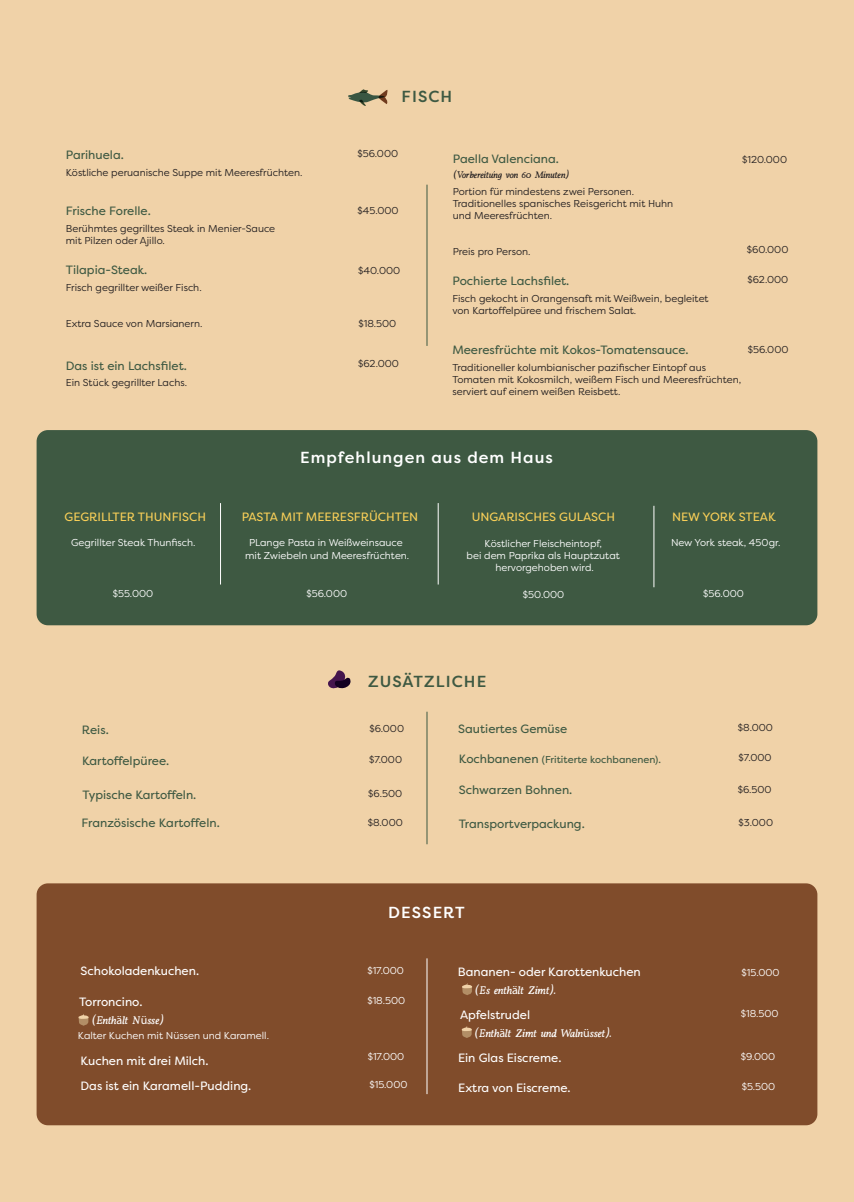
<style>
.page{position:relative;width:854px;height:1202px;background:#fff}
.page>*{position:absolute;margin:0;border:0;box-sizing:border-box;transform-origin:0 0}
.t1{font:500 16px "Filson Pro";letter-spacing:.065em;color:#fff}
.t2{font:500 16px "Filson Pro";letter-spacing:.065em;color:#3e5942}
.t3{font:12px "Filson Pro";color:#3e5942}
.t4{font:12px "Filson Pro";color:#fff}
.t5{font:12px "Filson Pro";color:#fad058}
.t6{font:italic 12px "Traditionaland Exceptional Font";color:#fff}
.t7{font:italic 10.1px "Traditionaland Exceptional Font";color:#231f20}
.t8{font:10px/12px "Filson Pro";color:#231f20}
.t9{font:10px/12px "Filson Pro";color:#fff;text-align:center}
.t10{font:10px "Filson Pro";color:#3e5942}
.s1{font-size:12px}
.s2{font-family:"Myriad Pro";font-style:normal}
</style>
<div class="page">
<div style="left:0;top:0;width:853px;height:1202px;background:#f0d2a8"></div>
<div style="left:37px;top:430px;width:780px;height:195px;background:#3e5942;border-radius:11px"></div>
<div style="left:37px;top:883px;width:780px;height:242px;background:#804c2b;border-radius:11px"></div>
<hr style="left:426px;top:185px;width:1px;height:161px;background:#3e5942">
<hr style="left:426px;top:712px;width:1px;height:132px;background:#3e5942">
<hr style="left:426px;top:958px;width:1px;height:136px;background:#fff">
<svg style="left:348px;top:89px;width:39px;height:17px"></svg>
<svg style="left:328px;top:670px;width:23px;height:19px"></svg>
<svg style="left:78px;top:1014px;width:11px;height:12px"></svg>
<svg style="left:461px;top:1026px;width:11px;height:12px"></svg>
<svg style="left:462px;top:983px;width:10px;height:12px"></svg>
<hr style="left:220px;top:503px;width:1px;height:81px;background:#fff">
<hr style="left:437px;top:503px;width:1px;height:81px;background:#fff">
<hr style="left:653px;top:506px;width:1px;height:81px;background:#fff">
<h1 class="t2" style="left:401px;top:85px;width:52px">FISCH</h1>
<p class="t3" style="left:66px;top:147px;width:60px">Parihuela.</p>
<p class="t8" style="left:357px;top:148px;width:42px">$56.000</p>
<p class="t8" style="left:66px;top:166px;width:238px">Köstliche peruanische Suppe mit Meeresfrüchten.</p>
<p class="t3" style="left:66px;top:202px;width:86px">Frische Forelle.</p>
<p class="t8" style="left:66px;top:222px;width:211px">Berühmtes gegrilltes Steak in Menier-Sauce mit Pilzen oder Ajillo.</p>
<p class="t8" style="left:357px;top:205px;width:43px">$45.000</p>
<p class="t3" style="left:66px;top:262px;width:83px">Tilapia-Steak.</p>
<p class="t8" style="left:358px;top:264px;width:44px">$40.000</p>
<p class="t8" style="left:66px;top:281px;width:137px">Frisch gegrillter weißer Fisch.</p>
<p class="t8" style="left:66px;top:317px;width:138px">Extra Sauce von Marsianern.</p>
<p class="t8" style="left:358px;top:317px;width:39px">$18.500</p>
<p class="t3" style="left:452px;top:150px;width:108px">Paella Valenciana.</p>
<p class="t7" style="left:454px;top:169px;width:116px">(Vorbereitung von 60 Minuten)</p>
<p class="t8" style="left:453px;top:185px;width:222px">Portion für mindestens zwei Personen.<br>Traditionelles spanisches Reisgericht mit Huhn und Meeresfrüchten.</p>
<p class="t8" style="left:452px;top:245px;width:79px">Preis pro Person.</p>
<p class="t3" style="left:452px;top:273px;width:118px">Pochierte Lachsfilet.</p>
<p class="t8" style="left:452px;top:292px;width:258px">Fisch gekocht in Orangensaft mit Weißwein, begleitet von Kartoffelpüree und frischem Salat.</p>
<p class="t8" style="left:741px;top:153px;width:47px">$120.000</p>
<p class="t8" style="left:746px;top:243px;width:43px">$60.000</p>
<p class="t8" style="left:747px;top:273px;width:42px">$62.000</p>
<p class="t3" style="left:66px;top:358px;width:122px">Das ist ein Lachsfilet.</p>
<p class="t8" style="left:358px;top:358px;width:42px">$62.000</p>
<p class="t8" style="left:66px;top:376px;width:123px">Ein Stück gegrillter Lachs.</p>
<p class="t3" style="left:452px;top:342px;width:238px">Meeresfrüchte mit Kokos-Tomatensauce.</p>
<p class="t8" style="left:747px;top:343px;width:42px">$56.000</p>
<p class="t8" style="left:452px;top:361px;width:290px">Traditioneller kolumbianischer pazifischer Eintopf aus<br>Tomaten mit Kokosmilch, weißem Fisch und Meeresfrüchten, serviert auf einem weißen Reisbett.</p>
<h1 class="t1" style="left:300px;top:446px;width:254px">Empfehlungen aus dem Haus</h1>
<p class="t5" style="left:65px;top:508px;width:143px">GEGRILLTER THUNFISCH</p>
<p class="t9" style="left:71px;top:537px;width:126px">Gegrillter Steak Thunfisch.</p>
<p class="t5" style="left:242px;top:508px;width:178px">PASTA MIT MEERESFRÜCHTEN</p>
<p class="t9" style="left:245px;top:536px;width:166px;line-height:13px">PLange Pasta in Weißweinsauce mit Zwiebeln und Meeresfrüchten.</p>
<p class="t5" style="left:471px;top:509px;width:145px">UNGARISCHES GULASCH</p>
<p class="t9" style="left:466px;top:538px;width:155px">Köstlicher Fleischeintopf,<br>bei dem Paprika als Hauptzutat hervorgehoben wird.</p>
<p class="t5" style="left:671px;top:508px;width:105px">NEW YORK STEAK</p>
<p class="t9" style="left:670px;top:537px;width:111px">New York steak, 450gr.</p>
<p class="t9" style="left:113px;top:588px;width:42px">$55.000</p>
<p class="t9" style="left:306px;top:588px;width:42px">$56.000</p>
<p class="t9" style="left:522px;top:589px;width:43px">$50.000</p>
<p class="t9" style="left:703px;top:588px;width:42px">$56.000</p>
<h1 class="t2" style="left:368px;top:671px;width:119px">ZUSÄTZLICHE</h1>
<p class="t3" style="left:82px;top:721px;width:28px">Reis.</p>
<p class="t8" style="left:369px;top:722px;width:36px">$6.000</p>
<p class="t3" style="left:82px;top:753px;width:89px">Kartoffelpüree.</p>
<p class="t8" style="left:369px;top:754px;width:35px">$7.000</p>
<p class="t3" style="left:83px;top:786px;width:115px">Typische Kartoffeln.</p>
<p class="t8" style="left:368px;top:787px;width:35px">$6.500</p>
<p class="t3" style="left:81px;top:815px;width:140px">Französische Kartoffeln.</p>
<p class="t8" style="left:367px;top:816px;width:37px">$8.000</p>
<p class="t3" style="left:458px;top:720px;width:110px">Sautiertes Gemüse</p>
<p class="t8" style="left:737px;top:721px;width:37px">$8.000</p>
<p class="t10" style="left:458px;top:753px;width:203px"><span class="s1">Kochbanenen</span> (Frititerte kochbanenen).</p>
<p class="t8" style="left:738px;top:751px;width:35px">$7.000</p>
<p class="t3" style="left:458px;top:782px;width:115px">Schwarzen Bohnen.</p>
<p class="t8" style="left:737px;top:783px;width:35px">$6.500</p>
<p class="t3" style="left:458px;top:816px;width:127px">Transportverpackung.</p>
<p class="t8" style="left:738px;top:816px;width:36px">$3.000</p>
<h1 class="t1" style="left:388px;top:901px;width:78px">DESSERT</h1>
<p class="t4" style="left:80px;top:963px;width:120px">Schokoladenkuchen.</p>
<p class="t9" style="left:367px;top:964px;width:38px">$17.000</p>
<p class="t4" style="left:79px;top:993px;width:65px">Torroncino.</p>
<p class="t9" style="left:367px;top:994px;width:39px">$18.500</p>
<p class="t6" style="left:92px;top:1014px;width:73px">(Enth<span class="s2">ä</span>lt N<span class="s2">ü</span>sse)</p>
<p class="t9" style="left:78px;top:1029px;width:192px">Kalter Kuchen mit Nüssen und Karamell.</p>
<p class="t4" style="left:80px;top:1053px;width:130px">Kuchen mit drei Milch.</p>
<p class="t9" style="left:367px;top:1050px;width:38px">$17.000</p>
<p class="t4" style="left:80px;top:1077px;width:172px">Das ist ein Karamell-Pudding.</p>
<p class="t9" style="left:369px;top:1078px;width:40px">$15.000</p>
<p class="t4" style="left:457px;top:964px;width:184px">Bananen- oder Karottenkuchen</p>
<p class="t4" style="left:460px;top:1006px;width:72px">Apfelstrudel</p>
<p class="t9" style="left:740px;top:1007px;width:39px">$18.500</p>
<p class="t4" style="left:458px;top:1050px;width:105px">Ein Glas Eiscreme.</p>
<p class="t9" style="left:740px;top:1050px;width:36px">$9.000</p>
<p class="t4" style="left:458px;top:1079px;width:114px">Extra von Eiscreme.</p>
<p class="t9" style="left:741px;top:1080px;width:35px">$5.500</p>
<p class="t9" style="left:741px;top:966px;width:40px">$15.000</p>
<p class="t6" style="left:475px;top:984px;width:81px">(Es enth<span class="s2">ä</span>lt Zimt).</p>
<p class="t6" style="left:475px;top:1027px;width:137px">(Enth<span class="s2">ä</span>lt Zimt und Waln<span class="s2">ü</span>sset).</p>
</div>
